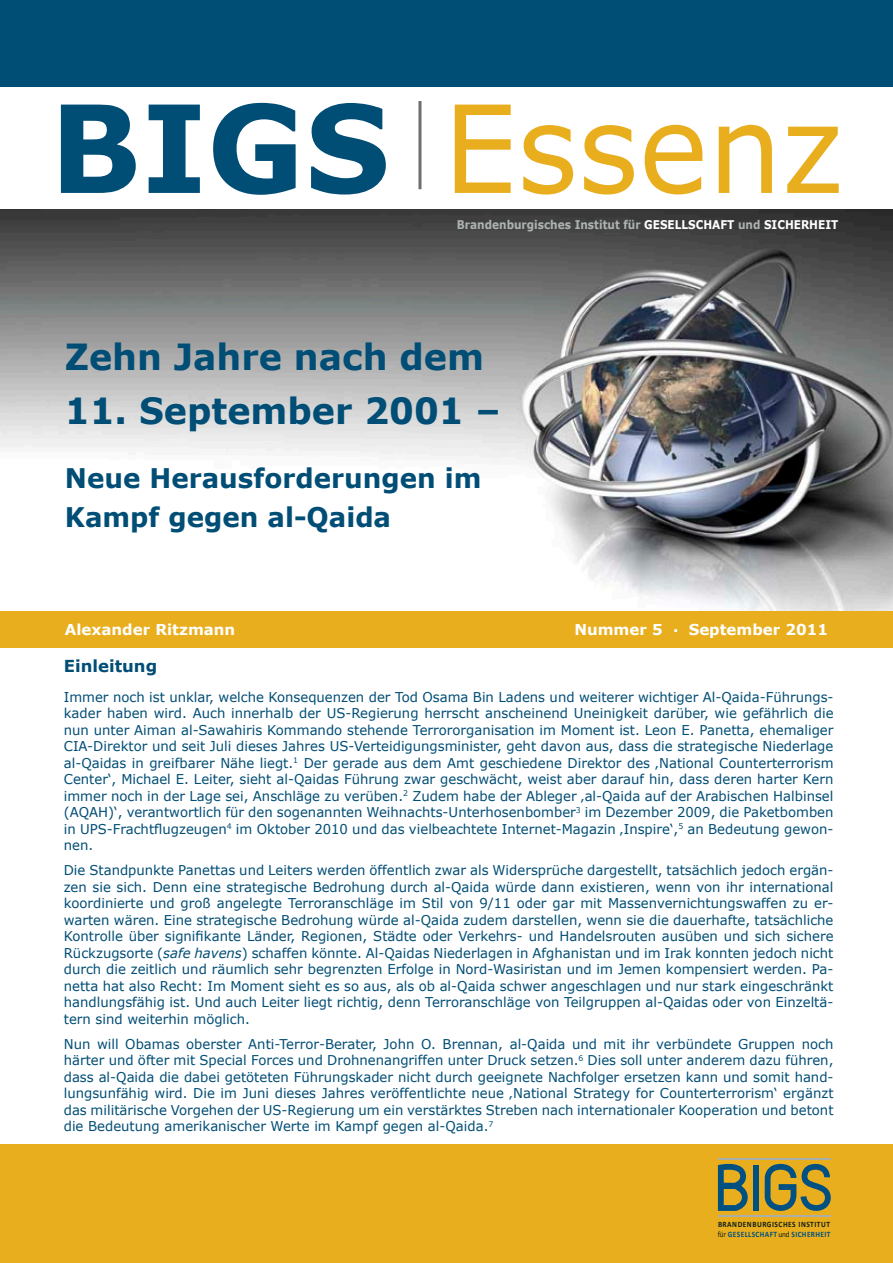
<style>
.page{position:relative;width:893px;height:1263px;background:#fff}
.page>*{position:absolute;margin:0;border:0;box-sizing:border-box;transform-origin:0 0}
.t1{font:121.5px "Verdana";color:#e8ae1d;scale:.96 1}
.t2{font:700 36px "Verdana";color:#004d75}
.t3{font:700 27px/39px "Verdana";color:#004d75}
.t4{font:700 16.5px "Verdana";color:#004d75}
.t5{font:700 15px "Verdana";color:#fff}
.t6{font:13.5px/16.5px "Verdana";color:#004d75;text-align:justify}
.t7{font:700 12px "Verdana";color:#adb3b1;scale:.88 1}
.t8{font:700 8.25px/10.2px "Calibri";letter-spacing:.06em;color:#0f1f19;scale:.9 1}
.s1{font-weight:700;color:#004d75}
.s2{color:#fff}
.s3{font-style:italic}
.s4{font-weight:400}
.s5{color:#005082}
</style>
<div class="page">
<img style="left:0;top:210px;width:893px;height:401px">
<div style="left:0;top:1144px;width:893px;height:119px;background:#e8ae1d"></div>
<div style="left:0;top:0;width:893px;height:86px;background:#004d75"></div>
<div style="left:0;top:611px;width:893px;height:37px;background:#e8ae1d"></div>
<hr style="left:418px;top:101px;width:3px;height:88px;background:#6e6e6d">
<hr style="left:718px;top:1215px;width:112px;height:1px;background:#aaafac">
<hr style="left:718px;top:1158px;width:112px;height:2px;background:#aaafac">
<svg style="left:718px;top:1163px;width:30px;height:48px"></svg>
<div style="left:753px;top:1165px;width:6px;height:46px;background:#005082"></div>
<svg style="left:765px;top:1164px;width:66px;height:47px"></svg>
<h1 class="t1" style="left:50px;top:65px;width:828px"><span class="s1">BIGS</span> Essenz</h1>
<p class="t7" style="left:457px;top:216px;width:435px">Brandenburgisches Institut für <span class="s2">GESELLSCHAFT</span> und <span class="s2">SICHERHEIT</span></p>
<h2 class="t2" style="left:65px;top:331px;width:421px">Zehn Jahre nach dem</h2>
<h2 class="t2" style="left:65px;top:385px;width:437px">11. September 2001 –</h2>
<h3 class="t3" style="left:65px;top:458px;width:418px">Neue Herausforderungen im<br>Kampf gegen al-Qaida</h3>
<p class="t5" style="left:65px;top:619px;width:172px">Alexander Ritzmann</p>
<p class="t5" style="left:574px;top:619px;width:255px">Nummer 5 . September 2011</p>
<p class="t4" style="left:64px;top:655px;width:95px">Einleitung</p>
<p class="t6" style="left:64px;top:688px;width:771px">Immer noch ist unklar, welche Konsequenzen der Tod Osama Bin Ladens und weiterer wichtiger Al-Qaida-Führungs&shy;kader haben wird. Auch innerhalb der US-Regierung herrscht anscheinend Uneinigkeit darüber, wie gefährlich die nun unter Aiman al-Sawahiris Kommando stehende Terrororganisation im Moment ist. Leon E. Panetta, ehemaliger CIA-Direktor und seit Juli dieses Jahres US-Verteidigungsminister, geht davon aus, dass die strategische Niederlage al-Qaidas in greifbarer Nähe liegt.<sup>1</sup> Der gerade aus dem Amt geschiedene Direktor des ‚National Counterterrorism Center‘, Michael E. Leiter, sieht al-Qaidas Führung zwar geschwächt, weist aber darauf hin, dass deren harter Kern immer noch in der Lage sei, Anschläge zu verüben.<sup>2</sup> Zudem habe der Ableger ‚al-Qaida auf der Arabischen Halbinsel (AQAH)‘, verantwortlich für den sogenannten Weihnachts-Unterhosenbomber<sup>3</sup> im Dezember 2009, die Paketbomben in UPS-Frachtflugzeugen<sup>4</sup> im Oktober 2010 und das vielbeachtete Internet-Magazin ‚Inspire‘,<sup>5</sup> an Bedeutung gewon&shy;nen.</p>
<p class="t6" style="left:64px;top:862px;width:771px">Die Standpunkte Panettas und Leiters werden öffentlich zwar als Widersprüche dargestellt, tatsächlich jedoch ergän&shy;zen sie sich. Denn eine strategische Bedrohung durch al-Qaida würde dann existieren, wenn von ihr international koordinierte und groß angelegte Terroranschläge im Stil von 9/11 oder gar mit Massenvernichtungswaffen zu er&shy;warten wären. Eine strategische Bedrohung würde al-Qaida zudem darstellen, wenn sie die dauerhafte, tatsächliche Kontrolle über signifikante Länder, Regionen, Städte oder Verkehrs- und Handelsrouten ausüben und sich sichere Rückzugsorte (<span class="s3">safe havens</span>) schaffen könnte. Al-Qaidas Niederlagen in Afghanistan und im Irak konnten jedoch nicht durch die zeitlich und räumlich sehr begrenzten Erfolge in Nord-Wasiristan und im Jemen kompensiert werden. Pa&shy;netta hat also Recht: Im Moment sieht es so aus, als ob al-Qaida schwer angeschlagen und nur stark eingeschränkt handlungsfähig ist. Und auch Leiter liegt richtig, denn Terroranschläge von Teilgruppen al-Qaidas oder von Einzeltä&shy;tern sind weiterhin möglich.</p>
<p class="t6" style="left:64px;top:1035px;width:771px">Nun will Obamas oberster Anti-Terror-Berater, John O. Brennan, al-Qaida und mit ihr verbündete Gruppen noch härter und öfter mit Special Forces und Drohnenangriffen unter Druck setzen.<sup>6</sup> Dies soll unter anderem dazu führen, dass al-Qaida die dabei getöteten Führungskader nicht durch geeignete Nachfolger ersetzen kann und somit hand&shy;lungsunfähig wird. Die im Juni dieses Jahres veröffentlichte neue ‚National Strategy for Counterterrorism‘ ergänzt das militärische Vorgehen der US-Regierung um ein verstärktes Streben nach internationaler Kooperation und betont die Bedeutung amerikanischer Werte im Kampf gegen al-Qaida.<sup>7</sup></p>
<p class="t8" style="left:718px;top:1218px;width:127px">BRANDENBURGISCHES INSTITUT <span class="s4">für</span> <span class="s5">GESELLSCHAFT</span> <span class="s4">und</span> <span class="s5">SICHERHEIT</span></p>
</div>
